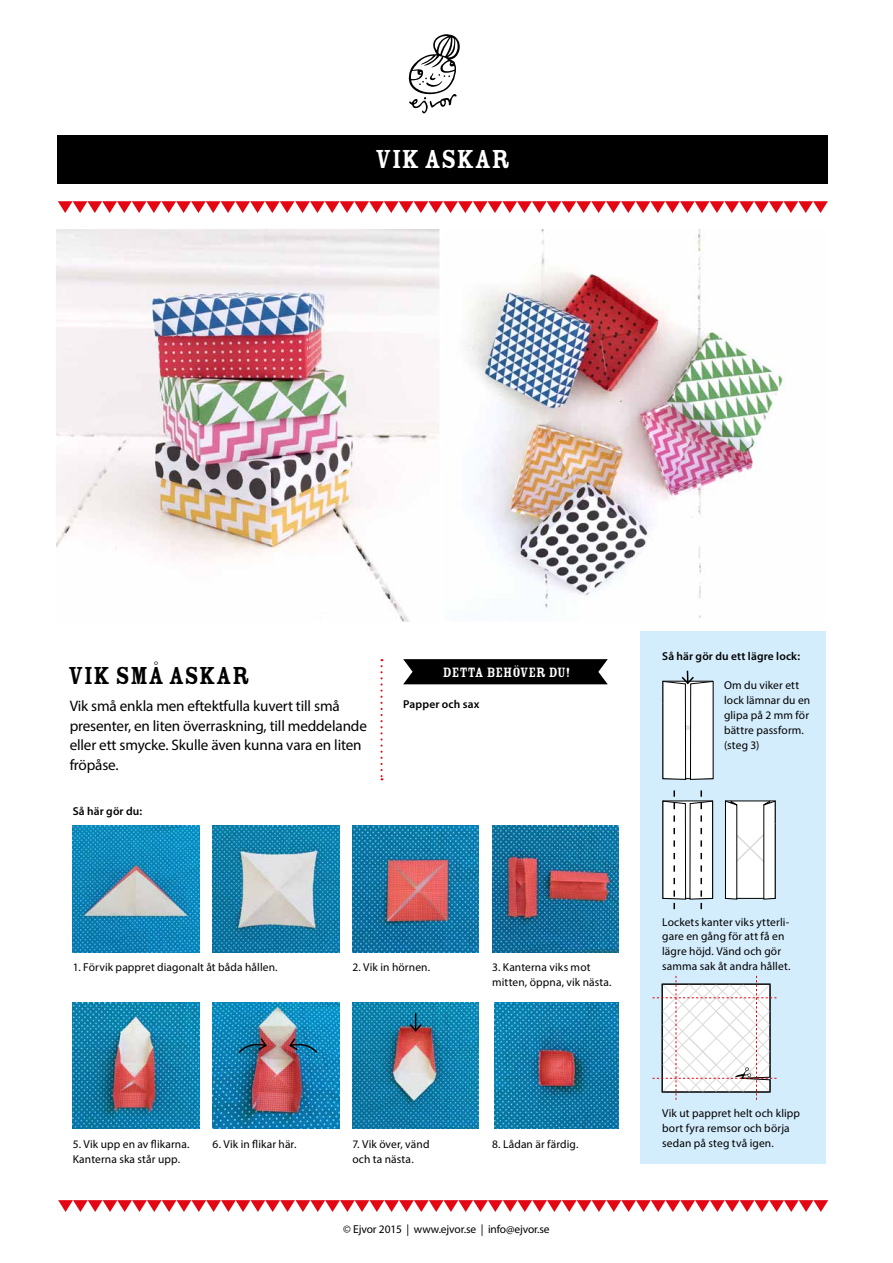
<style>
.page{position:relative;width:893px;height:1263px;background:#fff}
.page>*{position:absolute;margin:0;border:0;box-sizing:border-box;transform-origin:0 0}
.t1{font:28.65px "Rosewood Std Fill";color:#fff}
.t2{font:27px "Rosewood Std Fill";color:#000}
.t3{font:15.15px/19.6px "Myriad Pro";letter-spacing:-.01em;color:#000}
.t4{font:14.85px "Rosewood Std Fill";color:#fff}
.t5{font:11.55px/14.9px "Myriad Pro";letter-spacing:.01em;color:#000}
.t6{font:600 11.55px "Myriad Pro";letter-spacing:.01em;color:#000}
.t7{font:11.55px "Myriad Pro";letter-spacing:-.01em;color:#000}
</style>
<div class="page">
<div style="left:640px;top:631px;width:186px;height:533px;background:#d4edfc"></div>
<img style="left:492px;top:825px;width:127px;height:127px">
<img style="left:213px;top:825px;width:126px;height:127px">
<img style="left:73px;top:825px;width:126px;height:127px">
<img style="left:352px;top:1002px;width:127px;height:127px">
<img style="left:73px;top:1002px;width:126px;height:127px">
<img style="left:213px;top:1002px;width:126px;height:127px">
<img style="left:352px;top:825px;width:127px;height:127px">
<img style="left:494px;top:1002px;width:125px;height:127px">
<img style="left:57px;top:230px;width:728px;height:391px">
<div style="left:58px;top:135px;width:770px;height:48px;background:#000"></div>
<svg style="left:58px;top:201px;width:770px;height:12px"></svg>
<svg style="left:408px;top:34px;width:52px;height:80px"></svg>
<svg style="left:58px;top:1200px;width:770px;height:12px"></svg>
<div style="left:439px;top:221px;width:5px;height:410px;background:#fff"></div>
<svg style="left:238px;top:1036px;width:30px;height:18px"></svg>
<svg style="left:288px;top:1036px;width:30px;height:18px"></svg>
<svg style="left:408px;top:1013px;width:15px;height:20px"></svg>
<svg style="left:724px;top:800px;width:52px;height:100px"></svg>
<svg style="left:662px;top:790px;width:51px;height:119px"></svg>
<svg style="left:662px;top:670px;width:52px;height:110px"></svg>
<svg style="left:652px;top:976px;width:124px;height:124px"></svg>
<svg style="left:403px;top:659px;width:205px;height:25px"></svg>
<svg style="left:381px;top:659px;width:2px;height:121px"></svg>
<h1 class="t1" style="left:375px;top:144px;width:137px">VIK ASKAR</h1>
<h2 class="t2" style="left:68px;top:661px;width:184px">VIK SMÅ ASKAR</h2>
<h3 class="t3" style="left:70px;top:696px;width:299px">Vik små enkla men eftektfulla kuvert till små presenter, en liten överraskning, till meddelande eller ett smycke. Skulle även kunna vara en liten fröpåse.</h3>
<p class="t6" style="left:73px;top:803px;width:71px">Så här gör du:</p>
<p class="t4" style="left:443px;top:664px;width:129px">DETTA BEHÖVER DU!</p>
<p class="t6" style="left:403px;top:696px;width:78px">Papper och sax</p>
<p class="t6" style="left:662px;top:648px;width:139px">Så här gör du ett lägre lock:</p>
<p class="t5" style="left:724px;top:678px;width:88px">Om du viker ett lock lämnar du en glipa på 2 mm för bättre passform. (steg 3)</p>
<p class="t5" style="left:662px;top:914px;width:129px">Lockets kanter viks ytterli&shy;gare en gång för att få en lägre höjd. Vänd och gör</p>
<p class="t5" style="left:73px;top:960px;width:206px">1. Förvik pappret diagonalt åt båda hållen.</p>
<p class="t5" style="left:352px;top:960px;width:79px">2. Vik in hörnen.</p>
<p class="t5" style="left:662px;top:959px;width:130px">samma sak åt andra hållet.</p>
<p class="t5" style="left:492px;top:960px;width:121px">3. Kanterna viks mot mitten, öppna, vik nästa.</p>
<p class="t5" style="left:73px;top:1136px;width:118px">5. Vik upp en av flikarna.</p>
<p class="t5" style="left:492px;top:1136px;width:88px">8. Lådan är färdig.</p>
<p class="t5" style="left:73px;top:1151px;width:109px">Kanterna ska står upp.</p>
<p class="t5" style="left:213px;top:1136px;width:85px">6. Vik in flikar här.</p>
<p class="t5" style="left:352px;top:1136px;width:79px">7. Vik över, vänd och ta nästa.</p>
<p class="t7" style="left:343px;top:1222px;width:208px">© Ejvor 2015 | www.ejvor.se | info@ejvor.se</p>
<p class="t5" style="left:662px;top:1105px;width:139px">Vik ut pappret helt och klipp bort fyra remsor och börja sedan på steg två igen.</p>
</div>
